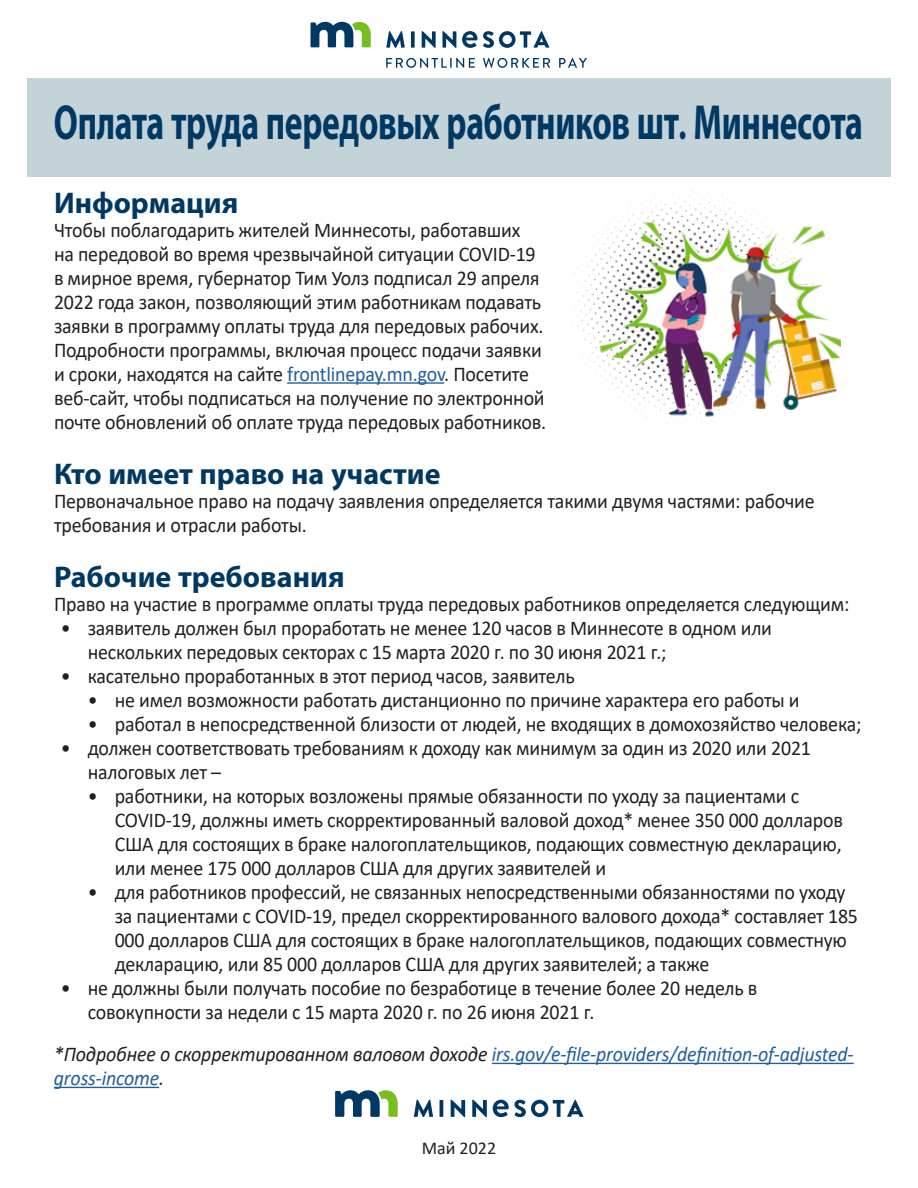
<style>
.page{position:relative;width:918px;height:1188px;background:#fff}
.page>*{position:absolute;margin:0;border:0;box-sizing:border-box;transform-origin:0 0}
.t1{font:700 49.5px "Myriad Pro";letter-spacing:-.01em;color:#003864;scale:.68 1}
.t2{font:700 30px "Myriad Pro";color:#003864}
.t3{font:21px/24px "Calibri";letter-spacing:-.01em;color:#231f20;scale:.95 1}
.t4{font:italic 21px/24px "Calibri";letter-spacing:-.01em;color:#215e9f;scale:.95 1}
.t5{font:18px "Calibri";color:#231f20}
.s1{font-family:"Brandon Grotesque"}
.s2{color:#215e9f}
.s3{color:#231f20}
</style>
<div class="page">
<div style="left:27px;top:78px;width:864px;height:98px;background:#c3d3d8"></div>
<hr style="left:287px;top:382px;width:157px;height:2px;background:#215e9f">
<hr style="left:492px;top:1063px;width:362px;height:1px;background:#215e9f">
<hr style="left:54px;top:1087px;width:105px;height:1px;background:#215e9f">
<svg style="left:335px;top:1090px;width:63px;height:27px"></svg>
<svg style="left:414px;top:1100px;width:19px;height:17px"></svg>
<hr style="left:440px;top:1100px;width:3px;height:17px;background:#003865">
<svg style="left:451px;top:1100px;width:14px;height:17px"></svg>
<svg style="left:472px;top:1100px;width:15px;height:17px"></svg>
<svg style="left:493px;top:1100px;width:91px;height:17px"></svg>
<img style="left:572px;top:190px;width:268px;height:233px">
<svg style="left:310px;top:22px;width:61px;height:25px"></svg>
<svg style="left:386px;top:31px;width:19px;height:17px"></svg>
<svg style="left:411px;top:31px;width:4px;height:17px"></svg>
<svg style="left:422px;top:31px;width:14px;height:17px"></svg>
<svg style="left:442px;top:31px;width:14px;height:17px"></svg>
<svg style="left:483px;top:31px;width:66px;height:17px"></svg>
<svg style="left:462px;top:31px;width:15px;height:17px"></svg>
<svg style="left:386px;top:58px;width:89px;height:10px"></svg>
<svg style="left:483px;top:58px;width:67px;height:10px"></svg>
<svg style="left:559px;top:58px;width:28px;height:10px"></svg>
<h1 class="t1" style="left:54px;top:90px;width:1191px">Оплата труда передовых работников шт<span class="s1">.</span> Миннесота</h1>
<h2 class="t2" style="left:54px;top:183px;width:186px">Информация</h2>
<p class="t3" style="left:54px;top:217px;width:520px">Чтобы поблагодарить жителей Миннесоты, работавших<br>на передовой во время чрезвычайной ситуации COVID-19 в мирное время, губернатор Тим Уолз подписал 29 апреля 2022 года закон, позволяющий этим работникам подавать заявки в программу оплаты труда для передовых рабочих.<br>Подробности программы, включая процесс подачи заявки и сроки, находятся на сайте <span class="s2">frontlinepay.mn.gov</span>. Посетите веб-сайт, чтобы подписаться на получение по электронной почте обновлений об оплате труда передовых работников.</p>
<h2 class="t2" style="left:54px;top:454px;width:388px">Кто имеет право на участие</h2>
<p class="t3" style="left:54px;top:488px;width:802px">Первоначальное право на подачу заявления определяется такими двумя частями: рабочие требования и отрасли работы.</p>
<h2 class="t2" style="left:54px;top:557px;width:292px">Рабочие требования</h2>
<p class="t3" style="left:54px;top:592px;width:839px">Право на участие в программе оплаты труда передовых работников определяется следующим:</p>
<p class="t3" style="left:88px;top:616px;width:722px;text-indent:-27px">• заявитель должен был проработать не менее 120 часов в Миннесоте в одном или нескольких передовых секторах с 15 марта 2020 г. по 30 июня 2021 г.;</p>
<p class="t3" style="left:61px;top:664px;width:543px">• касательно проработанных в этот период часов, заявитель</p>
<p class="t3" style="left:88px;top:688px;width:751px">• не имел возможности работать дистанционно по причине характера его работы и</p>
<p class="t3" style="left:88px;top:712px;width:816px">• работал в непосредственной близости от людей, не входящих в домохозяйство человека;</p>
<p class="t3" style="left:88px;top:736px;width:763px;text-indent:-27px">• должен соответствовать требованиям к доходу как минимум за один из 2020 или 2021 налоговых лет –</p>
<p class="t3" style="left:115px;top:784px;width:768px;text-indent:-27px">• работники, на которых возложены прямые обязанности по уходу за пациентами с COVID-19, должны иметь скорректированный валовой доход* менее 350 000 долларов США для состоящих в браке налогоплательщиков, подающих совместную декларацию, или менее 175 000 долларов США для других заявителей и</p>
<p class="t3" style="left:115px;top:880px;width:784px;text-indent:-27px">• для работников профессий, не связанных непосредственными обязанностями по уходу за пациентами с COVID-19, предел скорректированного валового дохода* составляет 185<br>000 долларов США для состоящих в браке налогоплательщиков, подающих совместную декларацию, или 85 000 долларов США для других заявителей; а также</p>
<p class="t3" style="left:88px;top:976px;width:707px;text-indent:-27px">• не должны были получать пособие по безработицe в течение более 20 недель в совокупности за недели с 15 марта 2020 г. по 26 июня 2021 г.</p>
<p class="t4" style="left:54px;top:1041px;width:843px"><span class="s3">*Подробнее о скорректированном валовом доходе</span> irs.gov/e-file-providers/definition-of-adjusted&shy;gross-income<span class="s3">.</span></p>
<p class="t5" style="left:422px;top:1135px;width:76px">Май 2022</p>
</div>
